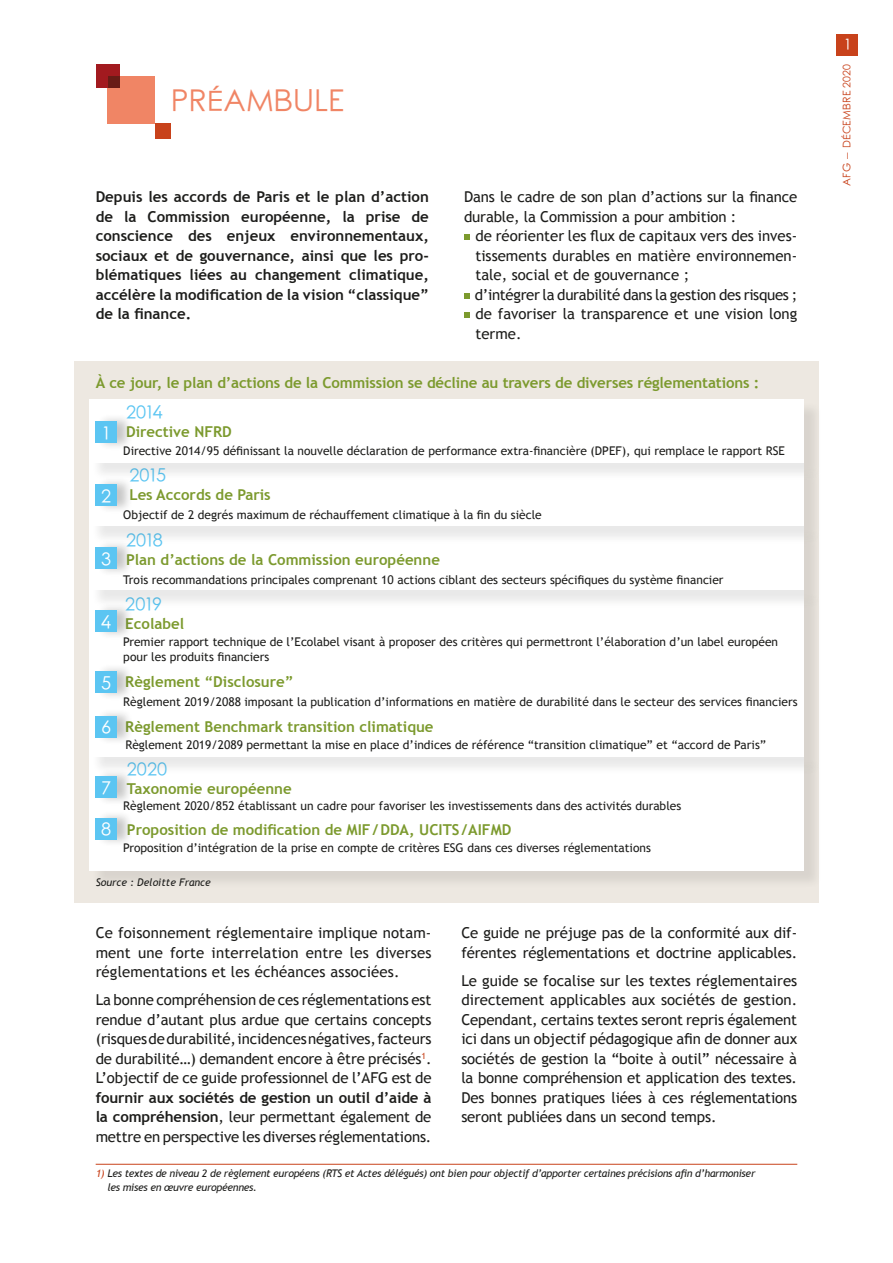
<style>
.page{position:relative;width:893px;height:1263px;background:#fff}
.page>*{position:absolute;margin:0;border:0;box-sizing:border-box;transform-origin:0 0}
.t1{font:30px "Rounded Elegance";color:#f08565}
.t2{font:18px "Rounded Elegance";color:#5bc5f2}
.t3{font:18px "Rounded Elegance";color:#fff}
.t4{font:15px/19.5px "Trebuchet MS";letter-spacing:-.01em;color:#1d1d1b;text-align:justify}
.t5{font:700 15px "Trebuchet MS";color:#7c9a2e}
.t6{font:700 15px/19.5px "Trebuchet MS";color:#1d1d1b;text-align:justify}
.t7{font:15px "Rounded Elegance";color:#fff}
.t8{font:12px/15px "Trebuchet MS";color:#1d1d1b}
.t9{font:italic 10.5px/13.5px "Trebuchet MS";letter-spacing:-.025em;color:#1d1d1b}
.t10{font:italic 10.5px "Trebuchet MS";color:#1d1d1b}
.t11{font:10.5px "Rounded Elegance";letter-spacing:.01em;color:#c8421b}
.s1{font-weight:700}
.s2{color:#c8421b}
</style>
<div class="page">
<div style="left:837px;top:34px;width:21px;height:21px;background:#c8421b"></div>
<div style="left:74px;top:361px;width:745px;height:541px;background:#ede8e1"></div>
<div style="left:92px;top:758px;width:730px;height:131px;background:#1d1d1b;opacity:.1"></div>
<div style="left:89px;top:756px;width:715px;height:115px;background:#fff"></div>
<svg style="left:464px;top:234px;width:6px;height:6px"></svg>
<svg style="left:464px;top:293px;width:6px;height:5px"></svg>
<svg style="left:464px;top:312px;width:6px;height:6px"></svg>
<div style="left:155px;top:123px;width:16px;height:16px;background:#c8421b"></div>
<div style="left:108px;top:76px;width:47px;height:47px;background:#f08565"></div>
<div style="left:96px;top:64px;width:24px;height:24px;background:#a21a1f"></div>
<div style="left:108px;top:76px;width:12px;height:12px;background:#681c16"></div>
<hr style="left:96px;top:1164px;width:701px;height:1px;background:#c8421b">
<div style="left:92px;top:592px;width:730px;height:183px;background:#1d1d1b;opacity:.1"></div>
<div style="left:89px;top:590px;width:715px;height:167px;background:#fff"></div>
<div style="left:92px;top:528px;width:730px;height:81px;background:#1d1d1b;opacity:.1"></div>
<div style="left:89px;top:526px;width:715px;height:64px;background:#fff"></div>
<div style="left:92px;top:465px;width:730px;height:80px;background:#1d1d1b;opacity:.1"></div>
<div style="left:89px;top:462px;width:715px;height:64px;background:#fff"></div>
<div style="left:92px;top:401px;width:730px;height:80px;background:#1d1d1b;opacity:.1"></div>
<div style="left:89px;top:399px;width:715px;height:63px;background:#fff"></div>
<div style="left:96px;top:768px;width:38px;height:38px;background:#1d1d1b;opacity:.25"></div>
<div style="left:96px;top:776px;width:21px;height:22px;background:#5bc5f2"></div>
<div style="left:96px;top:810px;width:38px;height:38px;background:#1d1d1b;opacity:.25"></div>
<div style="left:96px;top:818px;width:21px;height:21px;background:#5bc5f2"></div>
<div style="left:96px;top:602px;width:38px;height:38px;background:#1d1d1b;opacity:.25"></div>
<div style="left:96px;top:611px;width:21px;height:21px;background:#5bc5f2"></div>
<div style="left:96px;top:663px;width:38px;height:38px;background:#1d1d1b;opacity:.25"></div>
<div style="left:96px;top:671px;width:21px;height:22px;background:#5bc5f2"></div>
<div style="left:96px;top:708px;width:38px;height:38px;background:#1d1d1b;opacity:.25"></div>
<div style="left:96px;top:716px;width:21px;height:21px;background:#5bc5f2"></div>
<div style="left:96px;top:540px;width:38px;height:37px;background:#1d1d1b;opacity:.25"></div>
<div style="left:96px;top:548px;width:21px;height:21px;background:#5bc5f2"></div>
<div style="left:96px;top:476px;width:38px;height:38px;background:#1d1d1b;opacity:.25"></div>
<div style="left:96px;top:484px;width:21px;height:22px;background:#5bc5f2"></div>
<div style="left:96px;top:413px;width:38px;height:38px;background:#1d1d1b;opacity:.25"></div>
<div style="left:96px;top:422px;width:21px;height:21px;background:#5bc5f2"></div>
<h1 class="t1" style="left:171px;top:83px;width:176px">PRÉAMBULE</h1>
<p class="t6" style="left:96px;top:187px;width:335px">Depuis les accords de Paris et le plan d’action de la Commission européenne, la prise de conscience des enjeux environnementaux, sociaux et de gouvernance, ainsi que les pro&shy;blématiques liées au changement climatique, accélère la modification de la vision “classique” de la finance.</p>
<p class="t4" style="left:464px;top:188px;width:335px">Dans le cadre de son plan d’actions sur la finance durable, la Commission a pour ambition :</p>
<p class="t4" style="left:475px;top:227px;width:324px;text-align:left">de réorienter les flux de capitaux vers des inves&shy;tissements durables en matière environnemen&shy;tale, social et de gouvernance ;<br>d’intégrer la durabilité dans la gestion des risques ; de favoriser la transparence et une vision long terme.</p>
<p class="t5" style="left:96px;top:373px;width:665px">À ce jour, le plan d’actions de la Commission se décline au travers de diverses réglementations :</p>
<p class="t3" style="left:103px;top:422px;width:8px">1</p>
<p class="t3" style="left:101px;top:485px;width:12px">2</p>
<p class="t3" style="left:101px;top:549px;width:12px">3</p>
<p class="t3" style="left:101px;top:612px;width:12px">4</p>
<p class="t3" style="left:101px;top:672px;width:12px">5</p>
<p class="t3" style="left:101px;top:717px;width:12px">6</p>
<p class="t3" style="left:101px;top:777px;width:12px">7</p>
<p class="t3" style="left:101px;top:819px;width:12px">8</p>
<p class="t2" style="left:126px;top:402px;width:38px">2014</p>
<p class="t5" style="left:126px;top:423px;width:107px">Directive NFRD</p>
<p class="t8" style="left:123px;top:443px;width:663px">Directive 2014/95 définissant la nouvelle déclaration de performance extra-financière (DPEF), qui remplace le rapport RSE</p>
<p class="t2" style="left:129px;top:464px;width:38px">2015</p>
<p class="t5" style="left:129px;top:485px;width:143px">Les Accords de Paris</p>
<p class="t8" style="left:123px;top:507px;width:420px">Objectif de 2 degrés maximum de réchauffement climatique à la fin du siècle</p>
<p class="t2" style="left:126px;top:530px;width:38px">2018</p>
<p class="t5" style="left:126px;top:550px;width:315px">Plan d’actions de la Commission européenne</p>
<p class="t8" style="left:123px;top:572px;width:602px">Trois recommandations principales comprenant 10 actions ciblant des secteurs spécifiques du système financier</p>
<p class="t2" style="left:125px;top:593px;width:38px">2019</p>
<p class="t5" style="left:125px;top:614px;width:60px">Ecolabel</p>
<p class="t8" style="left:123px;top:635px;width:656px">Premier rapport technique de l’Ecolabel visant à proposer des critères qui permettront l’élaboration d’un label européen pour les produits financiers</p>
<p class="t8" style="left:123px;top:694px;width:676px">Règlement 2019/2088 imposant la publication d’informations en matière de durabilité dans le secteur des services financiers</p>
<p class="t5" style="left:125px;top:673px;width:170px">Règlement “Disclosure”</p>
<p class="t5" style="left:125px;top:717px;width:310px">Règlement Benchmark transition climatique</p>
<p class="t8" style="left:125px;top:738px;width:642px">Règlement 2019/2089 permettant la mise en place d’indices de référence “transition climatique” et “accord de Paris”</p>
<p class="t2" style="left:127px;top:759px;width:42px">2020</p>
<p class="t5" style="left:127px;top:779px;width:166px">Taxonomie européenne</p>
<p class="t5" style="left:127px;top:820px;width:386px">Proposition de modification de MIF/DDA, UCITS/AIFMD</p>
<p class="t8" style="left:123px;top:798px;width:559px">Règlement 2020/852 établissant un cadre pour favoriser les investissements dans des activités durables</p>
<p class="t8" style="left:123px;top:841px;width:529px">Proposition d’intégration de la prise en compte de critères ESG dans ces diverses réglementations</p>
<p class="t10" style="left:96px;top:876px;width:117px">Source : Deloitte France</p>
<p class="t4" style="left:96px;top:923px;width:337px">Ce foisonnement réglementaire implique notam&shy;ment une forte interrelation entre les diverses réglementations et les échéances associées.</p>
<p class="t4" style="left:96px;top:990px;width:337px">La bonne compréhension de ces réglementations est rendue d’autant plus ardue que certains concepts (risques de durabilité, incidences négatives, facteurs de durabilité…) demandent encore à être précisés<sup>1</sup>.<br>L’objectif de ce guide professionnel de l’AFG est de</p>
<p class="t4" style="left:96px;top:1088px;width:337px"><span class="s1">fournir aux sociétés de gestion un outil d’aide à la compréhension</span>, leur permettant également de mettre en perspective les diverses réglementations.</p>
<p class="t4" style="left:461px;top:923px;width:337px">Ce guide ne préjuge pas de la conformité aux dif&shy;férentes réglementations et doctrine applicables.</p>
<p class="t4" style="left:461px;top:971px;width:337px">Le guide se focalise sur les textes réglementaires directement applicables aux sociétés de gestion.<br>Cependant, certains textes seront repris également ici dans un objectif pédagogique afin de donner aux sociétés de gestion la “boite à outil” nécessaire à la bonne compréhension et application des textes.<br>Des bonnes pratiques liées à ces réglementations seront publiées dans un second temps.</p>
<p class="t9" style="left:107px;top:1167px;width:649px;text-indent:-12px"><span class="s2">1)</span> Les textes de niveau 2 de règlement européens (RTS et Actes délégués) ont bien pour objectif d’apporter certaines précisions afin d’harmoniser les mises en œuvre européennes.</p>
<p class="t7" style="left:845px;top:35px;width:7px">1</p>
<p class="t11" style="left:841px;top:186px;width:123px;rotate:-90deg">AFG – DÉCEMBRE 2020</p>
</div>
